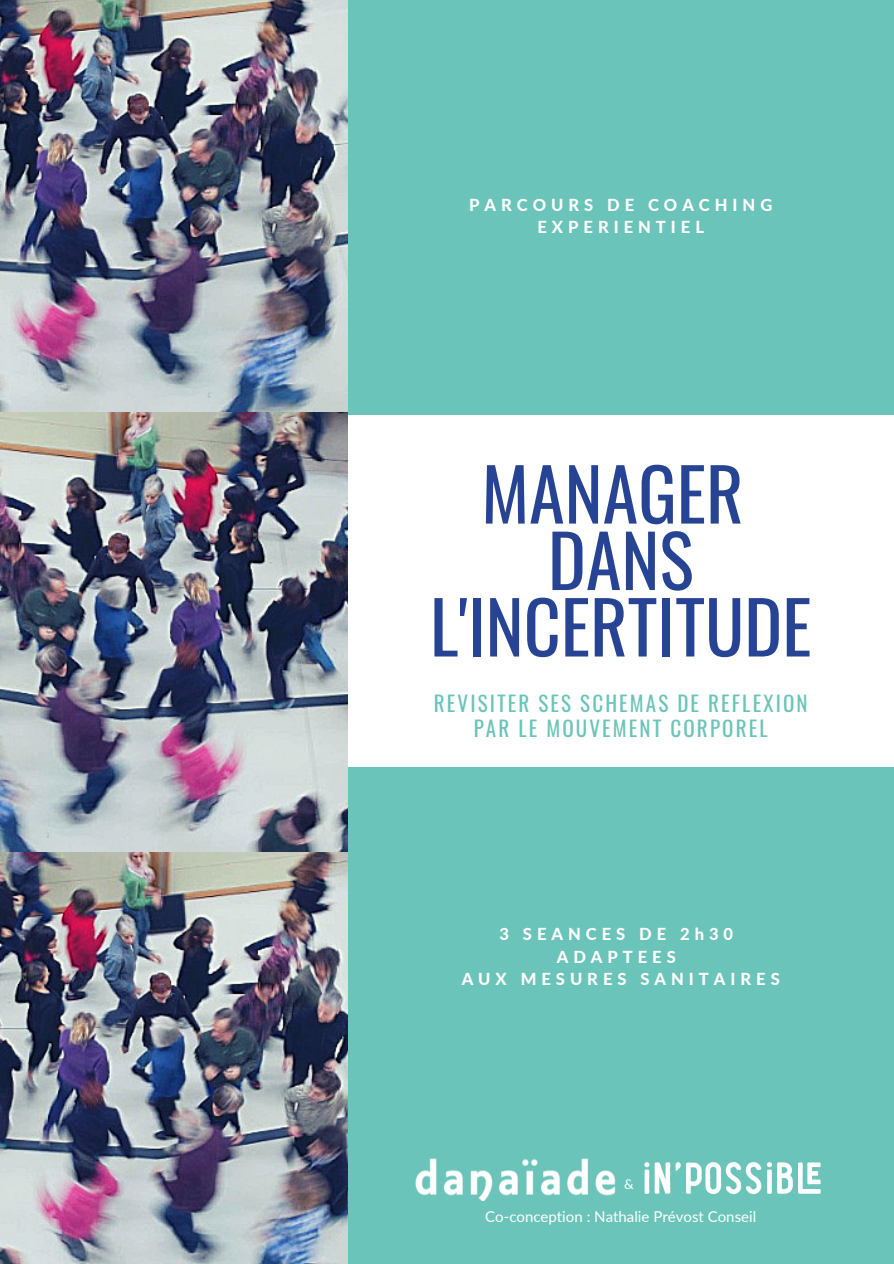
<style>
.page{position:relative;width:894px;height:1264px;background:#fff}
.page>*{position:absolute;margin:0;border:0;box-sizing:border-box;transform-origin:0 0}
.t1{font:72px/66.4px "Oswald";color:#274393;text-align:center}
.t2{font:21px/24.8px "Oswald";letter-spacing:.1em;color:#6bc4b9;text-align:center}
.t3{font:800 16.5px/22.5px "Lato";letter-spacing:.3em;color:#fff;text-align:center}
.t4{font:15px "Lato";color:#fff}
.t5{font:13.65px "Lato";color:#fff}
</style>
<div class="page">
<div style="left:0;top:0;width:893px;height:1263px;background:#6bc4b9"></div>
<div style="left:347px;top:415px;width:546px;height:351px;background:#fff"></div>
<img style="left:644px;top:1162px;width:177px;height:33px">
<img style="left:415px;top:1158px;width:201px;height:42px">
<img style="left:0;top:0;width:347px;height:1263px">
<p class="t3" style="left:469px;top:193px;width:304px">PARCOURS DE COACHING<br>EXPERIENTIEL</p>
<h1 class="t1" style="left:430px;top:458px;width:383px">MANAGER<br>DANS<br>L'INCERTITUDE</h1>
<p class="t2" style="left:434px;top:690px;width:375px">REVISITER SES SCHEMAS DE REFLEXION<br>PAR LE MOUVEMENT CORPOREL</p>
<p class="t3" style="left:461px;top:922px;width:319px">3 SEANCES DE 2h30<br>ADAPTEES<br>AUX MESURES SANITAIRES</p>
<p class="t5" style="left:623px;top:1175px;width:11px">&amp;</p>
<p class="t4" style="left:485px;top:1206px;width:272px">Co-conception : Nathalie Prévost Conseil</p>
</div>
